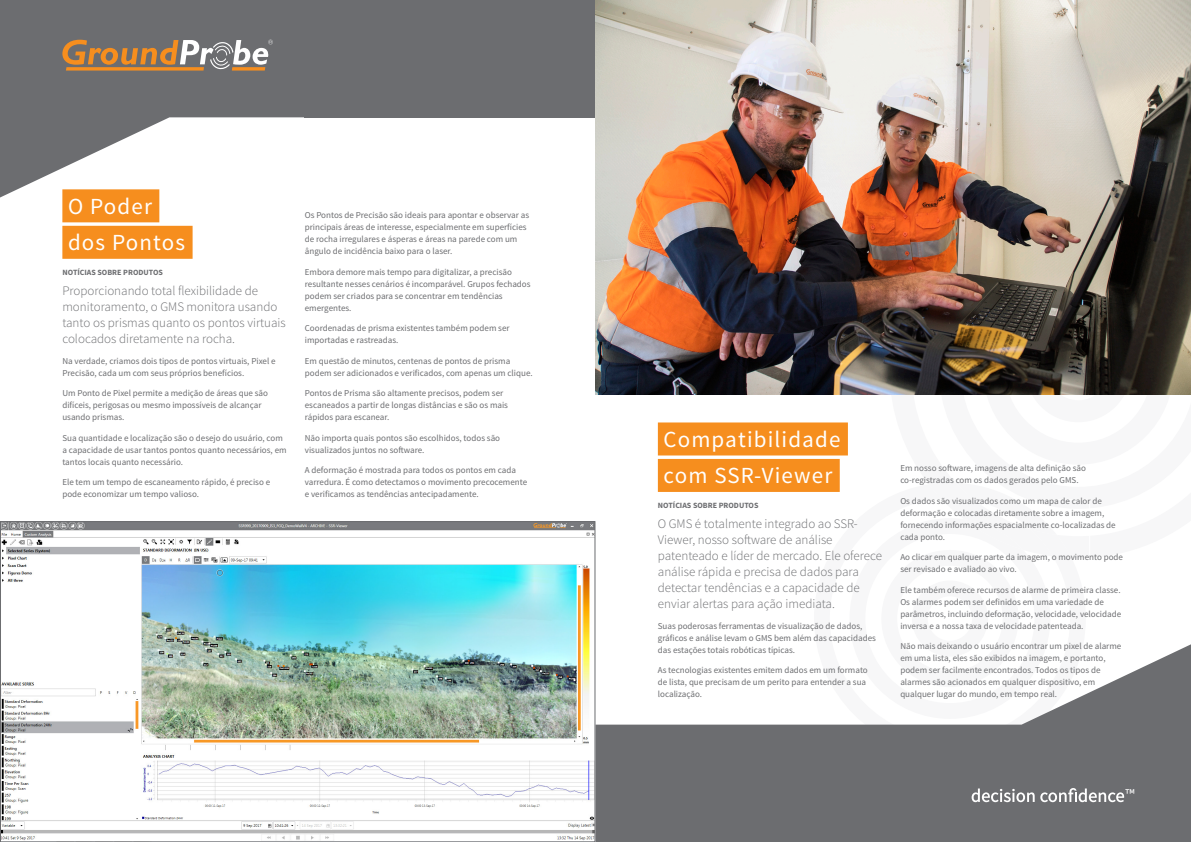
<style>
.page{position:relative;width:1191px;height:842px;background:#fff}
.page>*{position:absolute;margin:0;border:0;box-sizing:border-box;transform-origin:0 0}
.GP__Vision___Bar_beh{font:23px "Source Sans Pro";letter-spacing:.05em;color:#fff}
.t1{font:14.5px "Source Sans Pro";color:#fff}
.GP__Intro_paragraph{font:300 13px/16px "Source Sans Pro";color:#6c6d70}
.GP__Body_copy{font:9px/12px "Source Sans Pro";color:#6c6d70}
.GP__Sub_header_Alter{font:700 8px "Source Sans Pro";color:#6c6d70}
</style>
<div class="page">
<svg style="left:595px;top:644px;width:596px;height:198px;fill:#6c6d70"></svg>
<svg style="left:971px;top:788px;width:63px;height:14px"></svg>
<svg style="left:1040px;top:788px;width:84px;height:14px"></svg>
<div style="left:658px;top:422px;width:190px;height:33px;background:#f68e1e"></div>
<div style="left:658px;top:459px;width:181px;height:33px;background:#f68e1e"></div>
<div style="left:62px;top:189px;width:97px;height:33px;background:#f68e1e"></div>
<div style="left:62px;top:226px;width:131px;height:33px;background:#f68e1e"></div>
<svg style="left:0;top:0;width:595px;height:198px"></svg>
<svg style="left:62px;top:40px;width:211px;height:31px;background:#a4896d"></svg>
<img style="left:2px;top:523px;width:591px;height:317px">
<div style="left:305px;top:0;width:886px;height:117px;background:#6c6d70"></div>
<img style="left:595px;top:0;width:596px;height:395px">
<p class="GP__Vision___Bar_beh" style="left:68px;top:192px;width:85px">O Poder</p>
<p class="GP__Vision___Bar_beh" style="left:68px;top:228px;width:119px">dos Pontos</p>
<p class="GP__Sub_header_Alter" style="left:62px;top:267px;width:102px">NOTÍCIAS SOBRE PRODUTOS</p>
<p class="GP__Intro_paragraph" style="left:62px;top:283px;width:225px">Proporcionando total flexibilidade de monitoramento, o GMS monitora usando tanto os prismas quanto os pontos virtuais colocados diretamente na rocha.</p>
<p class="GP__Body_copy" style="left:62px;top:355px;width:215px">Na verdade, criamos dois tipos de pontos virtuais, Pixel e<br>Precisão, cada um com seus próprios benefícios.</p>
<p class="GP__Body_copy" style="left:62px;top:387px;width:207px">Um Ponto de Pixel permite a medição de áreas que são difíceis, perigosas ou mesmo impossíveis de alcançar usando prismas.</p>
<p class="GP__Body_copy" style="left:62px;top:432px;width:226px">Sua quantidade e localização são o desejo do usuário, com a capacidade de usar tantos pontos quanto necessários, em tantos locais quanto necessário.</p>
<p class="GP__Body_copy" style="left:62px;top:476px;width:209px">Ele tem um tempo de escaneamento rápido, é preciso e pode economizar um tempo valioso.</p>
<p class="GP__Body_copy" style="left:305px;top:209px;width:226px">Os Pontos de Precisão são ideais para apontar e observar as principais áreas de interesse, especialmente em superfícies de rocha irregulares e ásperas e áreas na parede com um ângulo de incidência baixo para o laser.</p>
<p class="GP__Body_copy" style="left:305px;top:266px;width:227px">Embora demore mais tempo para digitalizar, a precisão resultante nesses cenários é incomparável. Grupos fechados podem ser criados para se concentrar em tendências emergentes.</p>
<p class="GP__Body_copy" style="left:305px;top:322px;width:206px">Coordenadas de prisma existentes também podem ser importadas e rastreadas.</p>
<p class="GP__Body_copy" style="left:305px;top:355px;width:229px">Em questão de minutos, centenas de pontos de prisma podem ser adicionados e verificados, com apenas um clique.</p>
<p class="GP__Body_copy" style="left:305px;top:387px;width:205px">Pontos de Prisma são altamente precisos, podem ser escaneados a partir de longas distâncias e são os mais rápidos para escanear.</p>
<p class="GP__Body_copy" style="left:305px;top:432px;width:197px">Não importa quais pontos são escolhidos, todos são visualizados juntos no software.</p>
<p class="GP__Body_copy" style="left:305px;top:464px;width:224px">A deformação é mostrada para todos os pontos em cada varredura. É como detectamos o movimento precocemente e verificamos as tendências antecipadamente.</p>
<p class="GP__Vision___Bar_beh" style="left:663px;top:425px;width:178px">Compatibilidade</p>
<p class="GP__Vision___Bar_beh" style="left:663px;top:461px;width:170px">com SSR-Viewer</p>
<p class="GP__Sub_header_Alter" style="left:658px;top:500px;width:102px">NOTÍCIAS SOBRE PRODUTOS</p>
<p class="GP__Intro_paragraph" style="left:658px;top:516px;width:226px">O GMS é totalmente integrado ao SSR-Viewer, nosso software de análise patenteado e líder de mercado. Ele oferece análise rápida e precisa de dados para detectar tendências e a capacidade de enviar alertas para ação imediata.</p>
<p class="GP__Body_copy" style="left:658px;top:620px;width:220px">Suas poderosas ferramentas de visualização de dados, gráficos e análise levam o GMS bem além das capacidades das estações totais robóticas típicas.</p>
<p class="GP__Body_copy" style="left:658px;top:665px;width:211px">As tecnologias existentes emitem dados em um formato de lista, que precisam de um perito para entender a sua localização.</p>
<p class="GP__Body_copy" style="left:900px;top:463px;width:187px">Em nosso software, imagens de alta definição são co-registradas com os dados gerados pelo GMS.</p>
<p class="GP__Body_copy" style="left:900px;top:495px;width:217px">Os dados são visualizados como um mapa de calor de deformação e colocadas diretamente sobre a imagem, fornecendo informações espacialmente co-localizadas de cada ponto.</p>
<p class="GP__Body_copy" style="left:900px;top:552px;width:224px">Ao clicar em qualquer parte da imagem, o movimento pode ser revisado e avaliado ao vivo.</p>
<p class="GP__Body_copy" style="left:900px;top:584px;width:222px">Ele também oferece recursos de alarme de primeira classe.<br>Os alarmes podem ser definidos em uma variedade de parâmetros, incluindo deformação, velocidade, velocidade inversa e a nossa taxa de velocidade patenteada.</p>
<p class="GP__Body_copy" style="left:900px;top:641px;width:222px">Não mais deixando o usuário encontrar um pixel de alarme em uma lista, eles são exibidos na imagem, e portanto, podem ser facilmente encontrados. Todos os tipos de alarmes são acionados em qualquer dispositivo, em qualquer lugar do mundo, em tempo real.</p>
<p class="t1" style="left:1125px;top:784px;width:11px">™</p>
</div>
